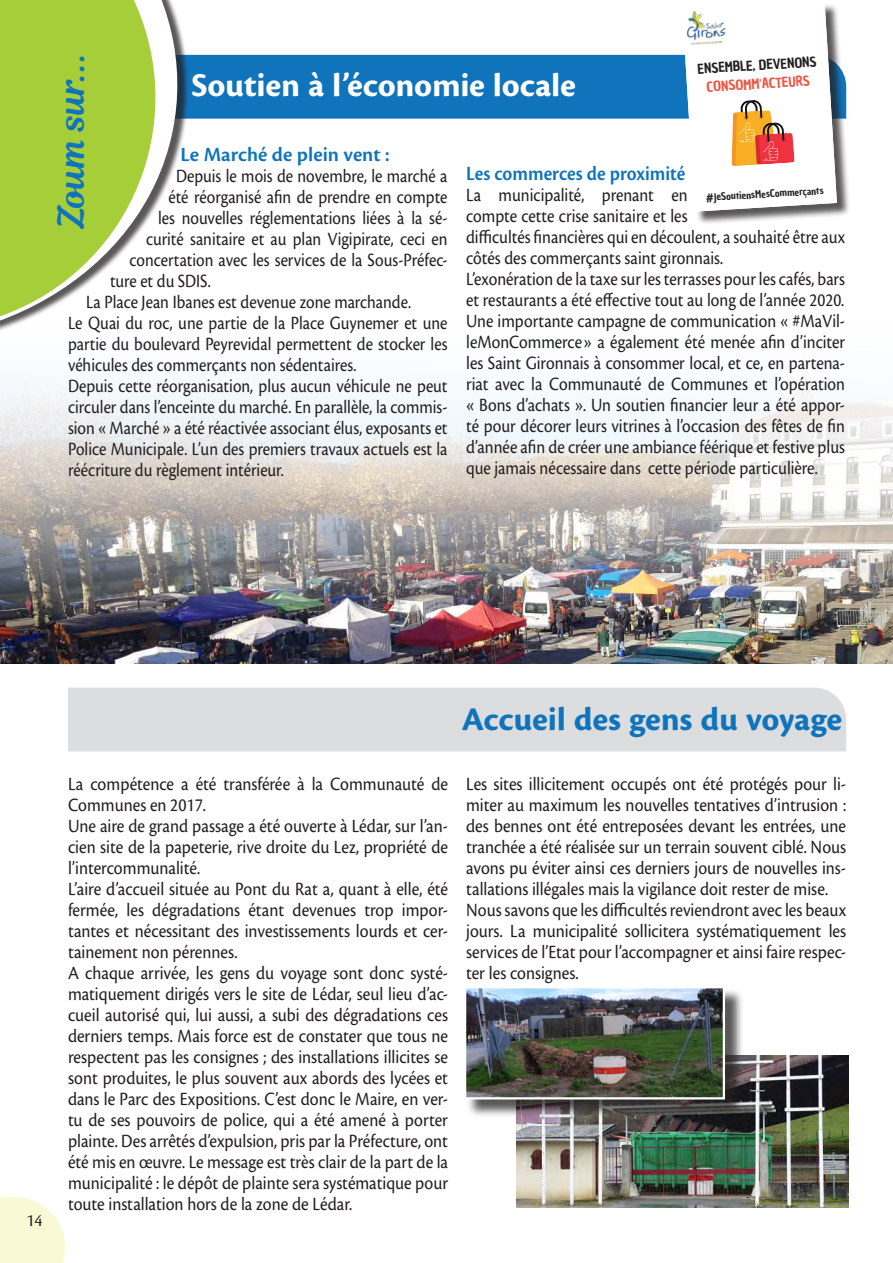
<style>
.page{position:relative;width:893px;height:1263px;background:#fff}
.page>*{position:absolute;margin:0;border:0;box-sizing:border-box;transform-origin:0 0}
.t1{font:36px "Magnolia Script";color:#1074bc}
.t2{font:34.5px "Cronos Pro Bold Capt";letter-spacing:-.005em;color:#fff}
.t3{font:34.5px "Cronos Pro Bold Capt";letter-spacing:-.005em;color:#1074bc}
.t4{font:600 21px "Cronos Pro";color:#1074bc;scale:.92 1}
.t5{font:600 21px "Cronos Pro";color:#1074bc}
.t6{font:19.5px/21px "Cronos Pro";color:#231f20;scale:.9 1}
.t7{font:19.5px/21px "Cronos Pro";color:#231f20;scale:.88 1}
.t8{font:19.5px "Cronos Pro";color:#231f20;scale:.87 1}
.t9{font:18px "Cronos Pro Disp";color:#231f20}
.t10{font:13.35px "Chau Philomene One";color:#231f20}
.t11{font:13.35px "Chau Philomene One";color:#f15341}
.t12{font:10.05px "Chau Philomene One";color:#231f20}
</style>
<div class="page">
<svg style="left:0;top:1196px;width:65px;height:67px;background:#faf9db"></svg>
<div style="left:189px;top:55px;width:493px;height:64px;background:#1074bc"></div>
<img style="left:0;top:379px;width:893px;height:284px">
<div style="left:685px;top:4px;width:166px;height:222px;background:#231f20;opacity:.75"></div>
<svg style="left:682px;top:4px;width:155px;height:208px"></svg>
<div style="left:68px;top:688px;width:778px;height:63px;background:#dcdddf"></div>
<img style="left:517px;top:1056px;width:331px;height:152px">
<div style="left:466px;top:988px;width:278px;height:130px;background:#231f20;opacity:.75"></div>
<img style="left:467px;top:989px;width:255px;height:107px">
<div style="left:464px;top:986px;width:261px;height:113px;border:2px solid #fff"></div>
<svg style="left:163px;top:0;width:24px;height:194px"></svg>
<svg style="left:0;top:0;width:163px;height:331px;fill:#a6ce39"></svg>
<p class="t10" style="left:697px;top:59px;width:121px;rotate:-3deg">ENSEMBLE, DEVENONS</p>
<p class="t11" style="left:706px;top:78px;width:105px;rotate:-3deg">CONSOMM'ACTEURS</p>
<h1 class="t1" style="left:45px;top:228px;width:176px;rotate:-90deg">Zoum sur...</h1>
<h2 class="t2" style="left:191px;top:65px;width:386px">Soutien à l’économie locale</h2>
<p class="t5" style="left:181px;top:142px;width:211px">Le Marché de plein vent :</p>
<p class="t8" style="left:176px;top:164px;width:314px">Depuis le mois de novembre, le marché a</p>
<p class="t8" style="left:169px;top:185px;width:322px">été réorganisé afin de prendre en compte</p>
<p class="t8" style="left:158px;top:206px;width:334px">les nouvelles réglementations liées à la sé-</p>
<p class="t8" style="left:146px;top:227px;width:348px">curité sanitaire et au plan Vigipirate, ceci en</p>
<p class="t8" style="left:130px;top:248px;width:367px">concertation avec les services de la Sous-Préfec-</p>
<p class="t8" style="left:110px;top:269px;width:117px">ture et du SDIS.</p>
<p class="t8" style="left:86px;top:290px;width:375px">La Place Jean Ibanes est devenue zone marchande.</p>
<p class="t8" style="left:68px;top:311px;width:438px">Le Quai du roc, une partie de la Place Guynemer et une</p>
<p class="t8" style="left:68px;top:332px;width:438px">partie du boulevard Peyrevidal permettent de stocker les</p>
<p class="t8" style="left:68px;top:353px;width:333px">véhicules des commerçants non sédentaires.</p>
<p class="t8" style="left:68px;top:374px;width:438px">Depuis cette réorganisation, plus aucun véhicule ne peut</p>
<p class="t8" style="left:68px;top:395px;width:438px">circuler dans l’enceinte du marché. En parallèle, la commis-</p>
<p class="t8" style="left:68px;top:416px;width:438px">sion « Marché » a été réactivée associant élus, exposants et</p>
<p class="t8" style="left:68px;top:437px;width:438px">Police Municipale. L’un des premiers travaux actuels est la</p>
<p class="t8" style="left:68px;top:458px;width:249px">réécriture du règlement intérieur.</p>
<p class="t4" style="left:466px;top:162px;width:240px">Les commerces de proximité</p>
<p class="t7" style="left:466px;top:185px;width:432px">La municipalité, prenant en<br>compte cette crise sanitaire et les<br>difficultés financières qui en découlent, a souhaité être aux côtés des commerçants saint gironnais.<br>L’exonération de la taxe sur les terrasses pour les cafés, bars et restaurants a été effective tout au long de l’année 2020.<br>Une importante campagne de communication « #MaVil&shy;leMonCommerce» a également été menée afin d’inciter les Saint Gironnais à consommer local, et ce, en partena&shy;riat avec la Communauté de Communes et l’opération « Bons d’achats ». Un soutien financier leur a été appor&shy;té pour décorer leurs vitrines à l’occasion des fêtes de fin d’année afin de créer une ambiance féérique et festive plus que jamais nécessaire dans cette période particulière.</p>
<p class="t12" style="left:706px;top:190px;width:119px;rotate:-3deg">#JeSoutiensMesCommerçants</p>
<p class="t9" style="left:26px;top:1209px;width:18px">14</p>
<h2 class="t3" style="left:462px;top:700px;width:382px">Accueil des gens du voyage</h2>
<p class="t6" style="left:68px;top:773px;width:424px">La compétence a été transférée à la Communauté de Communes en 2017.<br>Une aire de grand passage a été ouverte à Lédar, sur l’an&shy;cien site de la papeterie, rive droite du Lez, propriété de l’intercommunalité.<br>L’aire d’accueil située au Pont du Rat a, quant à elle, été fermée, les dégradations étant devenues trop impor&shy;tantes et nécessitant des investissements lourds et cer&shy;tainement non pérennes.<br>A chaque arrivée, les gens du voyage sont donc systé&shy;matiquement dirigés vers le site de Lédar, seul lieu d’ac&shy;cueil autorisé qui, lui aussi, a subi des dégradations ces derniers temps. Mais force est de constater que tous ne respectent pas les consignes ; des installations illicites se sont produites, le plus souvent aux abords des lycées et dans le Parc des Expositions. C’est donc le Maire, en ver&shy;tu de ses pouvoirs de police, qui a été amené à porter plainte. Des arrêtés d’expulsion, pris par la Préfecture, ont été mis en œuvre. Le message est très clair de la part de la municipalité : le dépôt de plainte sera systématique pour toute installation hors de la zone de Lédar.</p>
<p class="t6" style="left:466px;top:773px;width:424px">Les sites illicitement occupés ont été protégés pour li&shy;miter au maximum les nouvelles tentatives d’intrusion : des bennes ont été entreposées devant les entrées, une tranchée a été réalisée sur un terrain souvent ciblé. Nous avons pu éviter ainsi ces derniers jours de nouvelles ins&shy;tallations illégales mais la vigilance doit rester de mise.<br>Nous savons que les difficultés reviendront avec les beaux jours. La municipalité sollicitera systématiquement les services de l’Etat pour l’accompagner et ainsi faire respec&shy;ter les consignes.</p>
</div>
